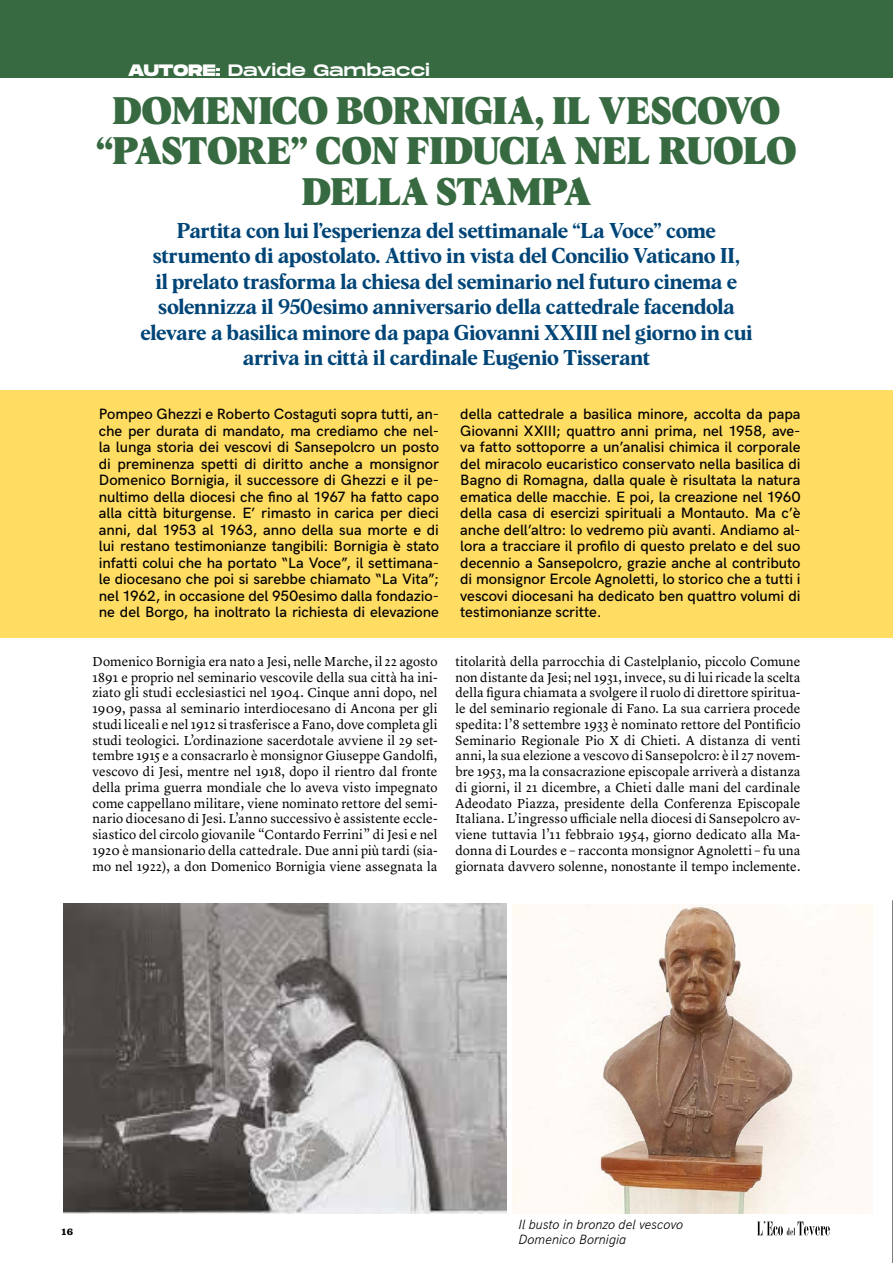
<style>
.page{position:relative;width:893px;height:1263px;background:#fff}
.page>*{position:absolute;margin:0;border:0;box-sizing:border-box;transform-origin:0 0}
.t1{font:900 37.5px/40.5px "Albra Text";letter-spacing:-.025em;color:#376a41;text-align:center}
.t2{font:21px/25.5px "Albra Text Semi";letter-spacing:-.015em;color:#004577;text-align:center}
.t3{font:16.5px "Monument Extended";letter-spacing:.01em;color:#fff}
.t4{font:500 15px/16.5px "HK Grotesk";letter-spacing:-.005em;color:#000;text-align:justify}
.t5{font:13.5px/15.8px "Lyon Text";letter-spacing:.005em;color:#000;text-align:justify}
.t6{font:italic 300 13.5px/15px "HK Grotesk";letter-spacing:.005em;color:#000;scale:.96 1}
.t7{font:700 10.5px "Clarendon LT Std";color:#000}
.s1{font-weight:800}
</style>
<div class="page">
<svg style="left:757px;top:1221px;width:73px;height:14px"></svg>
<div style="left:0;top:0;width:893px;height:78px;background:#376a41"></div>
<div style="left:0;top:390px;width:893px;height:247px;background:#ffdc62"></div>
<svg style="left:892px;top:900px;width:1px;height:363px"></svg>
<img style="left:64px;top:903px;width:442px;height:311px">
<img style="left:512px;top:905px;width:360px;height:309px">
<p class="t3" style="left:128px;top:58px;width:303px"><span class="s1">AUTORE:</span> Davide Gambacci</p>
<h1 class="t1" style="left:96px;top:89px;width:702px">DOMENICO BORNIGIA, IL VESCOVO “PASTORE” CON FIDUCIA NEL RUOLO<br>DELLA STAMPA</h1>
<p class="t2" style="left:140px;top:217px;width:614px">Partita con lui l’esperienza del settimanale “La Voce” come strumento di apostolato. Attivo in vista del Concilio Vaticano II,<br>il prelato trasforma la chiesa del seminario nel futuro cinema e solennizza il 950esimo anniversario della cattedrale facendola elevare a basilica minore da papa Giovanni XXIII nel giorno in cui arriva in città il cardinale Eugenio Tisserant</p>
<p class="t4" style="left:99px;top:405px;width:342px">Pompeo Ghezzi e Roberto Costaguti sopra tutti, an&shy;che per durata di mandato, ma crediamo che nel&shy;la lunga storia dei vescovi di Sansepolcro un posto di preminenza spetti di diritto anche a monsignor Domenico Bornigia, il successore di Ghezzi e il pe&shy;nultimo della diocesi che fino al 1967 ha fatto capo alla città biturgense. E’ rimasto in carica per dieci anni, dal 1953 al 1963, anno della sua morte e di lui restano testimonianze tangibili: Bornigia è stato infatti colui che ha portato “La Voce”, il settimana&shy;le diocesano che poi si sarebbe chiamato “La Vita”; nel 1962, in occasione del 950esimo dalla fondazio&shy;ne del Borgo, ha inoltrato la richiesta di elevazione</p>
<p class="t4" style="left:460px;top:405px;width:342px">della cattedrale a basilica minore, accolta da papa Giovanni XXIII; quattro anni prima, nel 1958, ave&shy;va fatto sottoporre a un’analisi chimica il corporale del miracolo eucaristico conservato nella basilica di Bagno di Romagna, dalla quale è risultata la natura ematica delle macchie. E poi, la creazione nel 1960 della casa di esercizi spirituali a Montauto. Ma c’è anche dell’altro: lo vedremo più avanti. Andiamo al&shy;lora a tracciare il profilo di questo prelato e del suo decennio a Sansepolcro, grazie anche al contributo di monsignor Ercole Agnoletti, lo storico che a tutti i vescovi diocesani ha dedicato ben quattro volumi di testimonianze scritte.</p>
<p class="t5" style="left:93px;top:652px;width:346px">Domenico Bornigia era nato a Jesi, nelle Marche, il 22 agosto 1891 e proprio nel seminario vescovile della sua città ha ini&shy;ziato gli studi ecclesiastici nel 1904. Cinque anni dopo, nel 1909, passa al seminario interdiocesano di Ancona per gli studi liceali e nel 1912 si trasferisce a Fano, dove completa gli studi teologici. L’ordinazione sacerdotale avviene il 29 set&shy;tembre 1915 e a consacrarlo è monsignor Giuseppe Gandolfi, vescovo di Jesi, mentre nel 1918, dopo il rientro dal fronte della prima guerra mondiale che lo aveva visto impegnato come cappellano militare, viene nominato rettore del semi&shy;nario diocesano di Jesi. L’anno successivo è assistente eccle&shy;siastico del circolo giovanile “Contardo Ferrini” di Jesi e nel 1920 è mansionario della cattedrale. Due anni più tardi (sia&shy;mo nel 1922), a don Domenico Bornigia viene assegnata la</p>
<p class="t5" style="left:455px;top:652px;width:346px">titolarità della parrocchia di Castelplanio, piccolo Comune non distante da Jesi; nel 1931, invece, su di lui ricade la scelta della figura chiamata a svolgere il ruolo di direttore spiritua&shy;le del seminario regionale di Fano. La sua carriera procede spedita: l’8 settembre 1933 è nominato rettore del Pontificio Seminario Regionale Pio X di Chieti. A distanza di venti anni, la sua elezione a vescovo di Sansepolcro: è il 27 novem&shy;bre 1953, ma la consacrazione episcopale arriverà a distanza di giorni, il 21 dicembre, a Chieti dalle mani del cardinale Adeodato Piazza, presidente della Conferenza Episcopale Italiana. L’ingresso ufficiale nella diocesi di Sansepolcro av&shy;viene tuttavia l’11 febbraio 1954, giorno dedicato alla Ma&shy;donna di Lourdes e – racconta monsignor Agnoletti – fu una giornata davvero solenne, nonostante il tempo inclemente.</p>
<p class="t7" style="left:61px;top:1225px;width:14px">16</p>
<p class="t6" style="left:518px;top:1216px;width:173px">Il busto in bronzo del vescovo<br>Domenico Bornigia</p>
</div>
